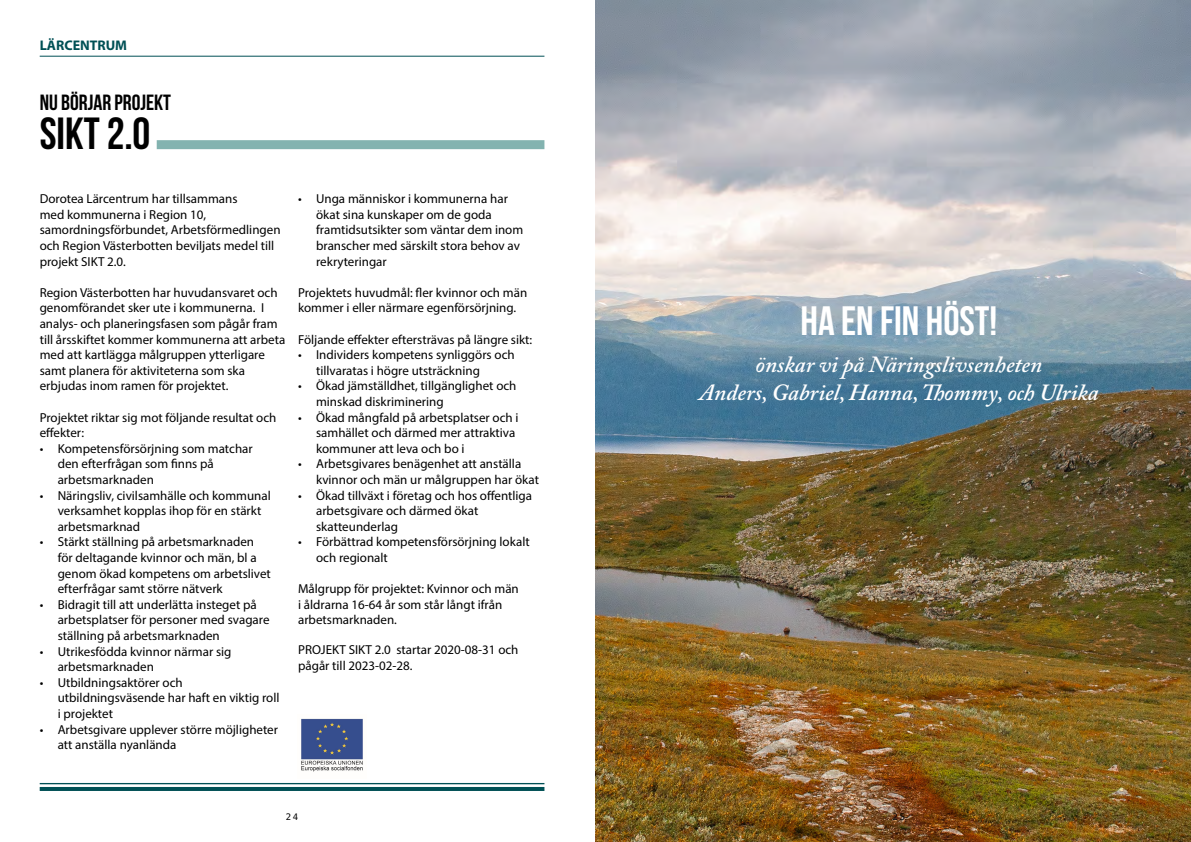
<style>
.page{position:relative;width:1191px;height:842px;background:#fff}
.page>*{position:absolute;margin:0;border:0;box-sizing:border-box;transform-origin:0 0}
.t1{font:45px "Bebas Neue";color:#000}
.t2{font:41px "Bebas Neue";color:#fff}
.t3{font:italic 600 23px/27.6px "Adobe Caslon Pro";color:#fff;text-align:center}
.t4{font:22px "Bebas Neue";color:#000}
.t5{font:700 14px "Myriad Pro";color:#005055}
.t6{font:13px/15.6px "Myriad Pro";color:#000}
.t7{font:9px "Hack";color:#000}
</style>
<div class="page">
<img style="left:595px;top:0;width:596px;height:842px">
<img style="left:301px;top:718px;width:62px;height:54px">
<hr style="left:40px;top:56px;width:504px;height:1px;background:#005055">
<div style="left:157px;top:140px;width:387px;height:9px;background:#83b3b0"></div>
<hr style="left:40px;top:783px;width:504px;height:1px;background:#005055">
<hr style="left:40px;top:787px;width:504px;height:4px;background:#005055">
<p class="t5" style="left:40px;top:36px;width:89px">LÄRCENTRUM</p>
<h3 class="t4" style="left:40px;top:90px;width:133px">NU BÖRJAR PROJEKT</h3>
<h1 class="t1" style="left:40px;top:109px;width:112px">SIKT 2.O</h1>
<p class="t6" style="left:40px;top:191px;width:242px">Dorotea Lärcentrum har tillsammans<br>med kommunerna i Region 10, samordningsförbundet, Arbetsförmedlingen och Region Västerbotten beviljats medel till projekt SIKT 2.0.</p>
<p class="t6" style="left:40px;top:284px;width:247px">Region Västerbotten har huvudansvaret och genomförandet sker ute i kommunerna. I analys- och planeringsfasen som pågår fram till årsskiftet kommer kommunerna att arbeta med att kartlägga målgruppen ytterligare samt planera för aktiviteterna som ska erbjudas inom ramen för projektet.</p>
<p class="t6" style="left:40px;top:409px;width:238px">Projektet riktar sig mot följande resultat och effekter:</p>
<p class="t6" style="left:58px;top:440px;width:196px;text-indent:-18px">• Kompetensförsörjning som matchar den efterfrågan som finns på arbetsmarknaden</p>
<p class="t6" style="left:58px;top:487px;width:215px;text-indent:-18px">• Näringsliv, civilsamhälle och kommunal verksamhet kopplas ihop för en stärkt arbetsmarknad</p>
<p class="t6" style="left:58px;top:534px;width:215px;text-indent:-18px">• Stärkt ställning på arbetsmarknaden för deltagande kvinnor och män, bl a genom ökad kompetens om arbetslivet efterfrågar samt större nätverk</p>
<p class="t6" style="left:58px;top:596px;width:213px;text-indent:-18px">• Bidragit till att underlätta insteget på arbetsplatser för personer med svagare ställning på arbetsmarknaden</p>
<p class="t6" style="left:58px;top:643px;width:175px;text-indent:-18px">• Utrikesfödda kvinnor närmar sig arbetsmarknaden</p>
<p class="t6" style="left:58px;top:674px;width:223px;text-indent:-18px">• Utbildningsaktörer och utbildningsväsende har haft en viktig roll i projektet</p>
<p class="t6" style="left:58px;top:721px;width:222px;text-indent:-18px">• Arbetsgivare upplever större möjligheter att anställa nyanlända</p>
<p class="t6" style="left:316px;top:191px;width:209px;text-indent:-18px">• Unga människor i kommunerna har ökat sina kunskaper om de goda framtidsutsikter som väntar dem inom branscher med särskilt stora behov av rekryteringar</p>
<p class="t6" style="left:298px;top:284px;width:231px">Projektets huvudmål: fler kvinnor och män kommer i eller närmare egenförsörjning.</p>
<p class="t6" style="left:298px;top:331px;width:236px">Följande effekter eftersträvas på längre sikt:</p>
<p class="t6" style="left:316px;top:347px;width:200px;text-indent:-18px">• Individers kompetens synliggörs och tillvaratas i högre utsträckning</p>
<p class="t6" style="left:316px;top:378px;width:202px;text-indent:-18px">• Ökad jämställdhet, tillgänglighet och minskad diskriminering</p>
<p class="t6" style="left:316px;top:409px;width:204px;text-indent:-18px">• Ökad mångfald på arbetsplatser och i samhället och därmed mer attraktiva kommuner att leva och bo i</p>
<p class="t6" style="left:316px;top:456px;width:224px;text-indent:-18px">• Arbetsgivares benägenhet att anställa kvinnor och män ur målgruppen har ökat</p>
<p class="t6" style="left:316px;top:487px;width:217px;text-indent:-18px">• Ökad tillväxt i företag och hos offentliga arbetsgivare och därmed ökat skatteunderlag</p>
<p class="t6" style="left:316px;top:534px;width:215px;text-indent:-18px">• Förbättrad kompetensförsörjning lokalt och regionalt</p>
<p class="t6" style="left:298px;top:581px;width:222px">Målgrupp för projektet: Kvinnor och män i åldrarna 16-64 år som står långt ifrån arbetsmarknaden.</p>
<p class="t6" style="left:298px;top:642px;width:222px">PROJEKT SIKT 2.0 startar 2020-08-31 och pågår till 2023-02-28.</p>
<h2 class="t2" style="left:800px;top:298px;width:198px">HA EN FIN HÖST!</h2>
<h3 class="t3" style="left:699px;top:350px;width:401px">önskar vi på Näringslivsenheten<br>Anders, Gabriel, Hanna, Thommy, och Ulrika</h3>
<p class="t7" style="left:286px;top:811px;width:14px">24</p>
<p class="t7" style="left:892px;top:811px;width:14px">25</p>
</div>
